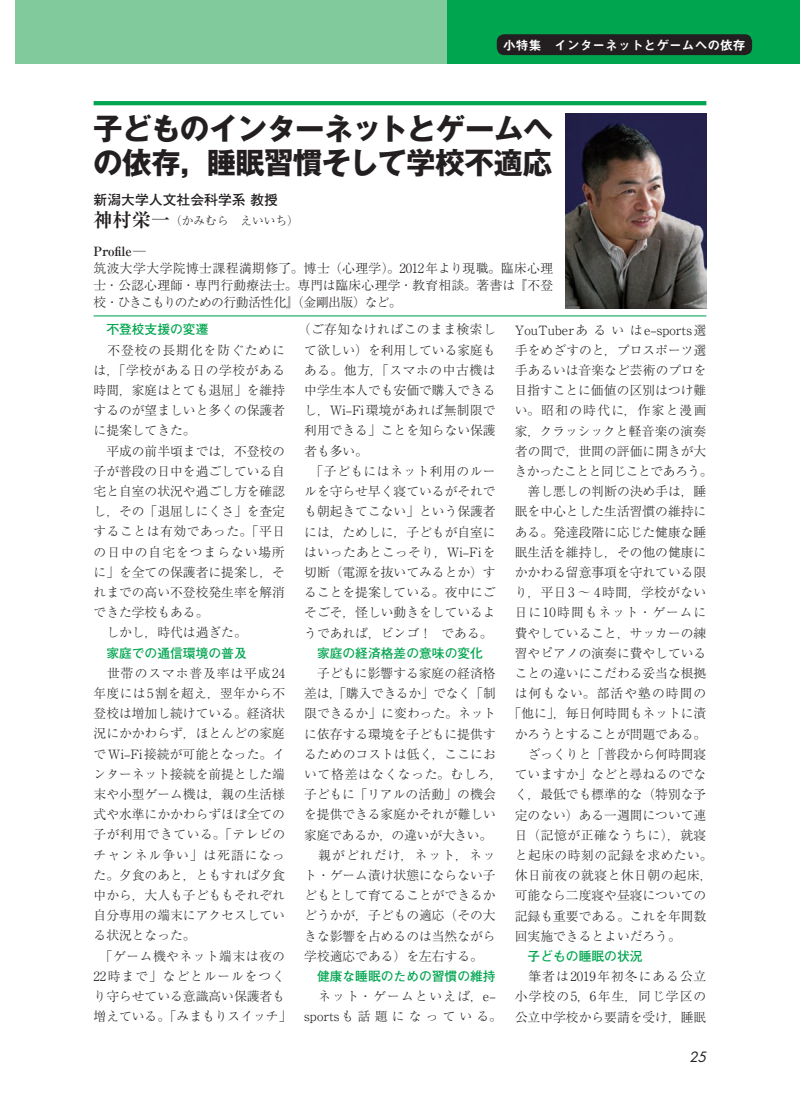
<style>
.page{position:relative;width:800px;height:1119px;background:#fff}
.page>*{position:absolute;margin:0;border:0;box-sizing:border-box;transform-origin:0 0}
.t1{font:700 29.7px/34px "Gothic MB101 Pro";letter-spacing:-.02em;color:#231f20}
.t2{font:700 13.8px "Futo Go B101 Pro";color:#231f20}
.t3{font:italic 13.8px "Futura Std";color:#231f20}
.t4{font:300 12.75px/20.2px "Ryumin Pro";color:#231f20}
.t5{font:700 12.75px "Futo Go B101 Pro";color:#00a54f}
.t6{font:300 12.75px "Ryumin Pro";letter-spacing:.04em;color:#231f20}
.t7{font:300 12.75px/20.2px "Ryumin Pro";letter-spacing:.1em;color:#231f20}
.t8{font:12.75px "Midashi Go Pro MB31";color:#fff}
.t9{font:300 12.75px "Ryumin Pro";letter-spacing:-.03em;color:#231f20}
.t10{font:300 12.75px "Ryumin Pro";letter-spacing:.03em;color:#231f20}
.t11{font:300 12.75px "Ryumin Pro";letter-spacing:.075em;color:#231f20}
.t12{font:300 12.75px "Ryumin Pro";letter-spacing:.095em;color:#231f20}
.t13{font:300 12.75px "Ryumin Pro";letter-spacing:.085em;color:#231f20}
.t14{font:700 12.75px "Ryumin Pro";letter-spacing:-.015em;color:#231f20}
.t15{font:300 11.7px "Ryumin Pro";color:#231f20}
.s1{font-weight:700;font-size:19.2px}
</style>
<div class="page">
<div style="left:15px;top:0;width:446px;height:64px;background:#80ca9c"></div>
<div style="left:448px;top:0;width:351px;height:64px;background:#00a54f"></div>
<div style="left:496px;top:34px;width:256px;height:21px;background:#231f20;border-radius:8px"></div>
<hr style="left:94px;top:101px;width:612px;height:4px;background:#00a54f">
<hr style="left:94px;top:315px;width:612px;height:1px;background:#00a54f">
<img style="left:566px;top:114px;width:140px;height:194px">
<p class="t8" style="left:503px;top:34px;width:244px">小特集　インターネットとゲームへの依存</p>
<h1 class="t1" style="left:93px;top:108px;width:461px">子どものインターネットとゲームへの依存，睡眠習慣そして学校不適応</h1>
<p class="t2" style="left:94px;top:188px;width:186px">新潟大学人文社会科学系 教授</p>
<p class="t15" style="left:94px;top:211px;width:207px"><span class="s1">神村栄一</span>（かみむら　えいいち）</p>
<p class="t14" style="left:93px;top:241px;width:54px">Profile─</p>
<p class="t4" style="left:93px;top:258px;width:461px;line-height:17px;text-align:justify">筑波大学大学院博士課程満期修了。博士（心理学）。2012年より現職。臨床心理士・公認心理師・専門行動療法士。専門は臨床心理学・教育相談。著書は『不登校・ひきこもりのための行動活性化』（金剛出版）など。</p>
<p class="t5" style="left:106px;top:319px;width:104px">不登校支援の変遷</p>
<p class="t4" style="left:94px;top:338px;width:193px">　不登校の長期化を防ぐためには，「学校がある日の学校がある時間，家庭はとても退屈」を維持するのが望ましいと多くの保護者に提案してきた。<br>　平成の前半頃までは，不登校の子が普段の日中を過ごしている自宅と自室の状況や過ごし方を確認し，その「退屈しにくさ」を査定することは有効であった。「平日の日中の自宅をつまらない場所に」を全ての保護者に提案し，それまでの高い不登校発生率を解消できた学校もある。<br>　しかし，時代は過ぎた。</p>
<p class="t5" style="left:106px;top:642px;width:142px">家庭での通信環境の普及</p>
<p class="t4" style="left:94px;top:661px;width:199px">　世帯のスマホ普及率は平成24年度には5割を超え，翌年から不登校は増加し続けている。経済状況にかかわらず，ほとんどの家庭でWi–Fi接続が可能となった。インターネット接続を前提とした端末や小型ゲーム機は，親の生活様式や水準にかかわらずほぼ全ての子が利用できている。「テレビのチャンネル争い」は死語になった。夕食のあと，ともすれば夕食中から，大人も子どももそれぞれ自分専用の端末にアクセスしている状況となった。<br>　「ゲーム機やネット端末は夜の<br>22時まで」などとルールをつくり守らせている意識高い保護者も増えている。「みまもりスイッチ」</p>
<p class="t4" style="left:304px;top:318px;width:193px;text-indent:-6px">（ご存知なければこのまま検索して欲しい）を利用している家庭もある。他方，「スマホの中古機は中学生本人でも安価で購入できるし，Wi–Fi環境があれば無制限で利用できる」ことを知らない保護者も多い。<br>　「子どもにはネット利用のルールを守らせ早く寝ているがそれでも朝起きてこない」という保護者には，ためしに，子どもが自室にはいったあとこっそり，Wi–Fiを切断（電源を抜いてみるとか）することを提案している。夜中にごそごそ，怪しい動きをしているようであれば，ビンゴ！ である。</p>
<p class="t5" style="left:317px;top:642px;width:167px">家庭の経済格差の意味の変化</p>
<p class="t4" style="left:304px;top:662px;width:200px">　子どもに影響する家庭の経済格差は，「購入できるか」でなく「制限できるか」に変わった。ネットに依存する環境を子どもに提供するためのコストは低く，ここにおいて格差はなくなった。むしろ，子どもに「リアルの活動」の機会を提供できる家庭かそれが難しい家庭であるか，の違いが大きい。　親がどれだけ，ネット，ネット・ゲーム漬け状態にならない子どもとして育てることができるかどうかが，子どもの適応（その大きな影響を占めるのは当然ながら学校適応である）を左右する。</p>
<p class="t5" style="left:317px;top:965px;width:180px">健康な睡眠のための習慣の維持</p>
<p class="t7" style="left:304px;top:985px;width:199px">　ネット・ゲームといえば，e– sportsも話題になっている。</p>
<p class="t4" style="left:514px;top:318px;width:193px">YouTuberあるいはe–sports選</p>
<p class="t4" style="left:514px;top:339px;width:193px">手をめざすのと，プロスポーツ選</p>
<p class="t4" style="left:514px;top:359px;width:193px">手あるいは音楽など芸術のプロを</p>
<p class="t4" style="left:514px;top:379px;width:193px">目指すことに価値の区別はつけ難</p>
<p class="t12" style="left:514px;top:400px;width:193px">い。昭和の時代に，作家と漫画</p>
<p class="t4" style="left:514px;top:419px;width:193px">家，クラッシックと軽音楽の演奏</p>
<p class="t4" style="left:514px;top:440px;width:193px">者の間で，世間の評価に開きが大</p>
<p class="t9" style="left:514px;top:461px;width:199px">きかったことと同じことであろう。</p>
<p class="t4" style="left:514px;top:480px;width:193px">　善し悪しの判断の決め手は，睡</p>
<p class="t4" style="left:514px;top:500px;width:193px">眠を中心とした生活習慣の維持に</p>
<p class="t4" style="left:514px;top:520px;width:193px">ある。発達段階に応じた健康な睡</p>
<p class="t4" style="left:514px;top:541px;width:193px">眠生活を維持し，その他の健康に</p>
<p class="t4" style="left:514px;top:561px;width:193px">かかわる留意事項を守れている限</p>
<p class="t10" style="left:514px;top:582px;width:193px">り，平日3 〜 4時間，学校がない</p>
<p class="t11" style="left:514px;top:602px;width:193px">日に10時間もネット・ゲームに</p>
<p class="t4" style="left:514px;top:621px;width:193px">費やしていること，サッカーの練</p>
<p class="t4" style="left:514px;top:642px;width:193px">習やピアノの演奏に費やしている</p>
<p class="t4" style="left:514px;top:662px;width:193px">ことの違いにこだわる妥当な根拠</p>
<p class="t13" style="left:514px;top:683px;width:193px">は何もない。部活や塾の時間の</p>
<p class="t4" style="left:508px;top:702px;width:199px">「他に」，毎日何時間もネットに漬</p>
<p class="t4" style="left:514px;top:722px;width:193px">かろうとすることが問題である。</p>
<p class="t4" style="left:514px;top:742px;width:193px">　ざっくりと「普段から何時間寝</p>
<p class="t4" style="left:514px;top:763px;width:193px">ていますか」などと尋ねるのでな</p>
<p class="t4" style="left:514px;top:783px;width:193px">く，最低でも標準的な（特別な予</p>
<p class="t4" style="left:514px;top:803px;width:193px">定のない）ある一週間について連</p>
<p class="t6" style="left:514px;top:824px;width:193px">日（記憶が正確なうちに），就寝</p>
<p class="t6" style="left:514px;top:845px;width:199px">と起床の時刻の記録を求めたい。</p>
<p class="t6" style="left:514px;top:865px;width:199px">休日前夜の就寝と休日朝の起床，</p>
<p class="t4" style="left:514px;top:884px;width:193px">可能なら二度寝や昼寝についての</p>
<p class="t4" style="left:514px;top:904px;width:193px">記録も重要である。これを年間数</p>
<p class="t4" style="left:514px;top:924px;width:167px">回実施できるとよいだろう。</p>
<p class="t5" style="left:527px;top:945px;width:116px">子どもの睡眠の状況</p>
<p class="t4" style="left:514px;top:965px;width:193px;text-align:justify">　筆者は2019年初冬にある公立小学校の5，6年生，同じ学区の公立中学校から要請を受け，睡眠</p>
<p class="t3" style="left:689px;top:1048px;width:19px">25</p>
</div>
